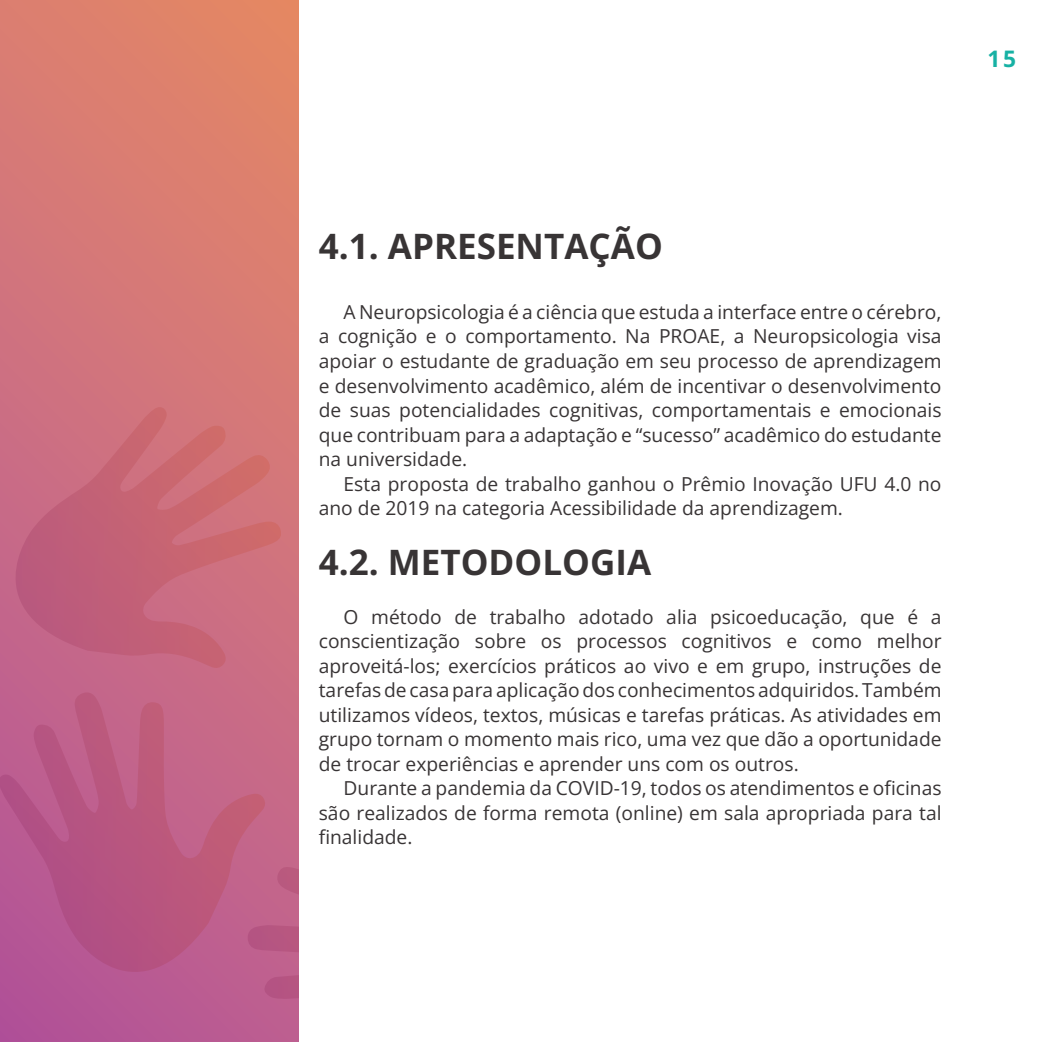
<style>
.page{position:relative;width:1042px;height:1042px;background:#fff}
.page>*{position:absolute;margin:0;border:0;box-sizing:border-box;transform-origin:0 0}
.t1{font:35px "Open Sans";color:#383435}
.t2{font:22.75px "Open Sans";color:#17b1a4}
.t3{font:19.25px/24.5px "Open Sans";color:#383435;text-align:justify}
</style>
<div class="page">
<svg style="left:0;top:0;width:299px;height:1042px"></svg>
<svg style="left:0;top:407px;width:282px;height:262px"></svg>
<svg style="left:0;top:692px;width:266px;height:330px"></svg>
<svg style="left:248px;top:798px;width:51px;height:244px"></svg>
<p class="t2" style="left:987px;top:43px;width:30px">15</p>
<h1 class="t1" style="left:319px;top:223px;width:345px">4.1. APRESENTAÇÃO</h1>
<p class="t3" style="left:319px;top:299px;width:624px;text-indent:25px">A Neuropsicologia é a ciência que estuda a interface entre o cérebro, a cognição e o comportamento. Na PROAE, a Neuropsicologia visa apoiar o estudante de graduação em seu processo de aprendizagem e desenvolvimento acadêmico, além de incentivar o desenvolvimento de suas potencialidades cognitivas, comportamentais e emocionais que contribuam para a adaptação e “sucesso” acadêmico do estudante na universidade.</p>
<p class="t3" style="left:319px;top:471px;width:624px;text-indent:25px">Esta proposta de trabalho ganhou o Prêmio Inovação UFU 4.0 no ano de 2019 na categoria Acessibilidade da aprendizagem.</p>
<h1 class="t1" style="left:319px;top:538px;width:334px">4.2. METODOLOGIA</h1>
<p class="t3" style="left:319px;top:604px;width:624px;text-indent:25px">O método de trabalho adotado alia psicoeducação, que é a conscientização sobre os processos cognitivos e como melhor aproveitá-los; exercícios práticos ao vivo e em grupo, instruções de tarefas de casa para aplicação dos conhecimentos adquiridos. Também utilizamos vídeos, textos, músicas e tarefas práticas. As atividades em grupo tornam o momento mais rico, uma vez que dão a oportunidade de trocar experiências e aprender uns com os outros.</p>
<p class="t3" style="left:319px;top:775px;width:624px;text-indent:25px">Durante a pandemia da COVID-19, todos os atendimentos e oficinas são realizados de forma remota (online) em sala apropriada para tal finalidade.</p>
</div>
